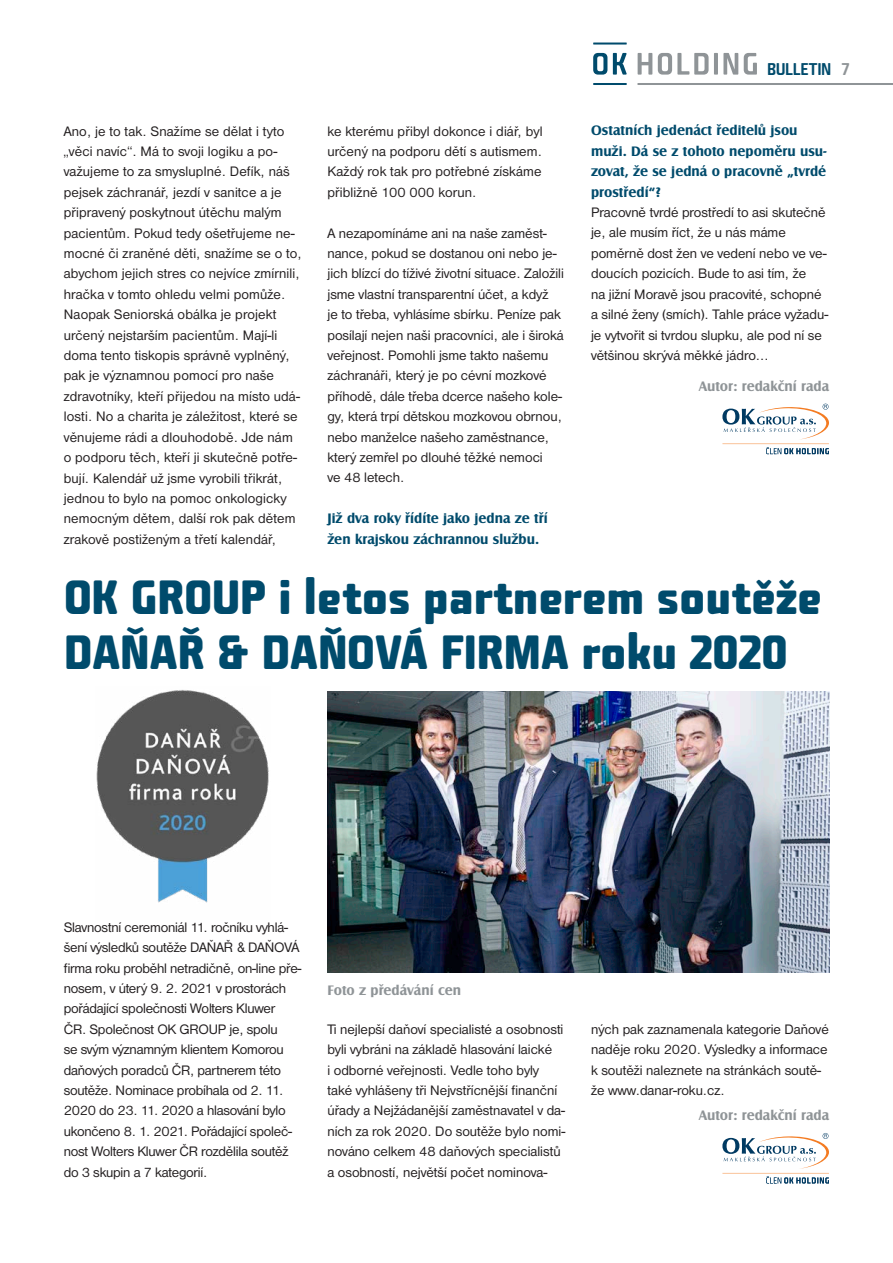
<style>
.page{position:relative;width:893px;height:1263px;background:#fff}
.page>*{position:absolute;margin:0;border:0;box-sizing:border-box;transform-origin:0 0}
.t1{font:46.5px/55.8px "Fishmonger MB";letter-spacing:-.02em;color:#004b6c}
.t2{font:16.5px "Fishmonger MS";letter-spacing:-.015em;color:#004b6c}
.t3{font:14.25px/20.4px "Nimbus San DCE";color:#231f20}
.t4{font:700 14.25px/20.4px "Castle TOT";color:#004b6c}
.t5{font:700 14.25px "Castle TOT";color:#8f9497}
.s1{color:#8f9497}
</style>
<div class="page">
<svg style="left:593px;top:53px;width:14px;height:22px"></svg>
<svg style="left:613px;top:53px;width:14px;height:22px"></svg>
<svg style="left:638px;top:53px;width:14px;height:22px"></svg>
<svg style="left:658px;top:53px;width:51px;height:22px"></svg>
<hr style="left:714px;top:53px;width:4px;height:22px;background:#8f9497">
<svg style="left:723px;top:53px;width:15px;height:22px"></svg>
<svg style="left:744px;top:53px;width:13px;height:22px"></svg>
<hr style="left:593px;top:83px;width:34px;height:2px;background:#004b6c">
<hr style="left:593px;top:43px;width:34px;height:2px;background:#004b6c">
<svg style="left:637px;top:83px;width:256px;height:2px"></svg>
<img style="left:327px;top:691px;width:502px;height:281px">
<img style="left:96px;top:690px;width:173px;height:213px">
<svg style="left:722px;top:1133px;width:107px;height:50px"></svg>
<svg style="left:722px;top:404px;width:107px;height:50px"></svg>
<p class="t3" style="left:64px;top:121px;width:240px">Ano, je to tak. Snažíme se dělat i tyto „věci navíc“. Má to svoji logiku a po&shy;važujeme to za smysluplné. Defík, náš pejsek záchranář, jezdí v sanitce a je připravený poskytnout útěchu malým pacientům. Pokud tedy ošetřujeme ne&shy;mocné či zraněné děti, snažíme se o to, abychom jejich stres co nejvíce zmírnili, hračka v tomto ohledu velmi pomůže.<br>Naopak Seniorská obálka je projekt určený nejstarším pacientům. Mají-li doma tento tiskopis správně vyplněný, pak je významnou pomocí pro naše zdravotníky, kteří přijedou na místo udá&shy;losti. No a charita je záležitost, které se věnujeme rádi a dlouhodobě. Jde nám o podporu těch, kteří ji skutečně potře&shy;bují. Kalendář už jsme vyrobili třikrát, jednou to bylo na pomoc onkologicky nemocným dětem, další rok pak dětem zrakově postiženým a třetí kalendář,</p>
<p class="t3" style="left:327px;top:121px;width:217px;text-align:justify">ke kterému přibyl dokonce i diář, byl určený na podporu dětí s autismem.<br>Každý rok tak pro potřebné získáme přibližně 100 000 korun.</p>
<p class="t3" style="left:327px;top:223px;width:238px">A nezapomínáme ani na naše zaměst&shy;nance, pokud se dostanou oni nebo je&shy;jich blízcí do tíživé životní situace. Založili jsme vlastní transparentní účet, a když<br>je to třeba, vyhlásíme sbírku. Peníze pak posílají nejen naši pracovníci, ale i široká veřejnost. Pomohli jsme takto našemu záchranáři, který je po cévní mozkové příhodě, dále třeba dcerce našeho kole&shy;gy, která trpí dětskou mozkovou obrnou, nebo manželce našeho zaměstnance, který zemřel po dlouhé těžké nemoci<br>ve 48 letech.</p>
<p class="t4" style="left:327px;top:508px;width:222px">Již dva roky řídíte jako jedna ze tří žen krajskou záchrannou službu.</p>
<p class="t2" style="left:767px;top:59px;width:84px">BULLETIN <span class="s1">7</span></p>
<p class="t4" style="left:591px;top:120px;width:237px">Ostatních jedenáct ředitelů jsou muži. Dá se z tohoto nepoměru usu&shy;zovat, že se jedná o pracovně „tvrdé prostředí“?</p>
<p class="t3" style="left:591px;top:202px;width:239px">Pracovně tvrdé prostředí to asi skutečně je, ale musím říct, že u nás máme poměrně dost žen ve vedení nebo ve ve&shy;doucích pozicích. Bude to asi tím, že<br>na jižní Moravě jsou pracovité, schopné a silné ženy (smích). Tahle práce vyžadu&shy;je vytvořit si tvrdou slupku, ale pod ní se většinou skrývá měkké jádro…</p>
<p class="t5" style="left:699px;top:378px;width:132px">Autor: redakční rada</p>
<h1 class="t1" style="left:64px;top:568px;width:760px">OK GROUP i letos partnerem soutěže<br>DAŇAŘ &amp; DAŇOVÁ FIRMA roku 2020</h1>
<p class="t3" style="left:64px;top:917px;width:239px">Slavnostní ceremoniál 11. ročníku vyhlá&shy;šení výsledků soutěže DAŇAŘ &amp; DAŇOVÁ firma roku proběhl netradičně, on-line pře&shy;nosem, v úterý 9. 2. 2021 v prostorách pořádající společnosti Wolters Kluwer<br>ČR. Společnost OK GROUP je, spolu<br>se svým významným klientem Komorou daňových poradců ČR, partnerem této soutěže. Nominace probíhala od 2. 11.<br>2020 do 23. 11. 2020 a hlasování bylo ukončeno 8. 1. 2021. Pořádající společ&shy;nost Wolters Kluwer ČR rozdělila soutěž do 3 skupin a 7 kategorií.</p>
<p class="t5" style="left:327px;top:981px;width:135px">Foto z předávání cen</p>
<p class="t3" style="left:327px;top:1019px;width:239px">Ti nejlepší daňoví specialisté a osobnosti byli vybráni na základě hlasování laické<br>i odborné veřejnosti. Vedle toho byly také vyhlášeny tři Nejvstřícnější finanční úřady a Nejžádanější zaměstnavatel v da&shy;ních za rok 2020. Do soutěže bylo nomi&shy;nováno celkem 48 daňových specialistů a osobností, největší počet nominova-</p>
<p class="t3" style="left:591px;top:1019px;width:239px">ných pak zaznamenala kategorie Daňové naděje roku 2020. Výsledky a informace k soutěži naleznete na stránkách soutě&shy;že www.danar-roku.cz.</p>
<p class="t5" style="left:699px;top:1107px;width:132px">Autor: redakční rada</p>
</div>
